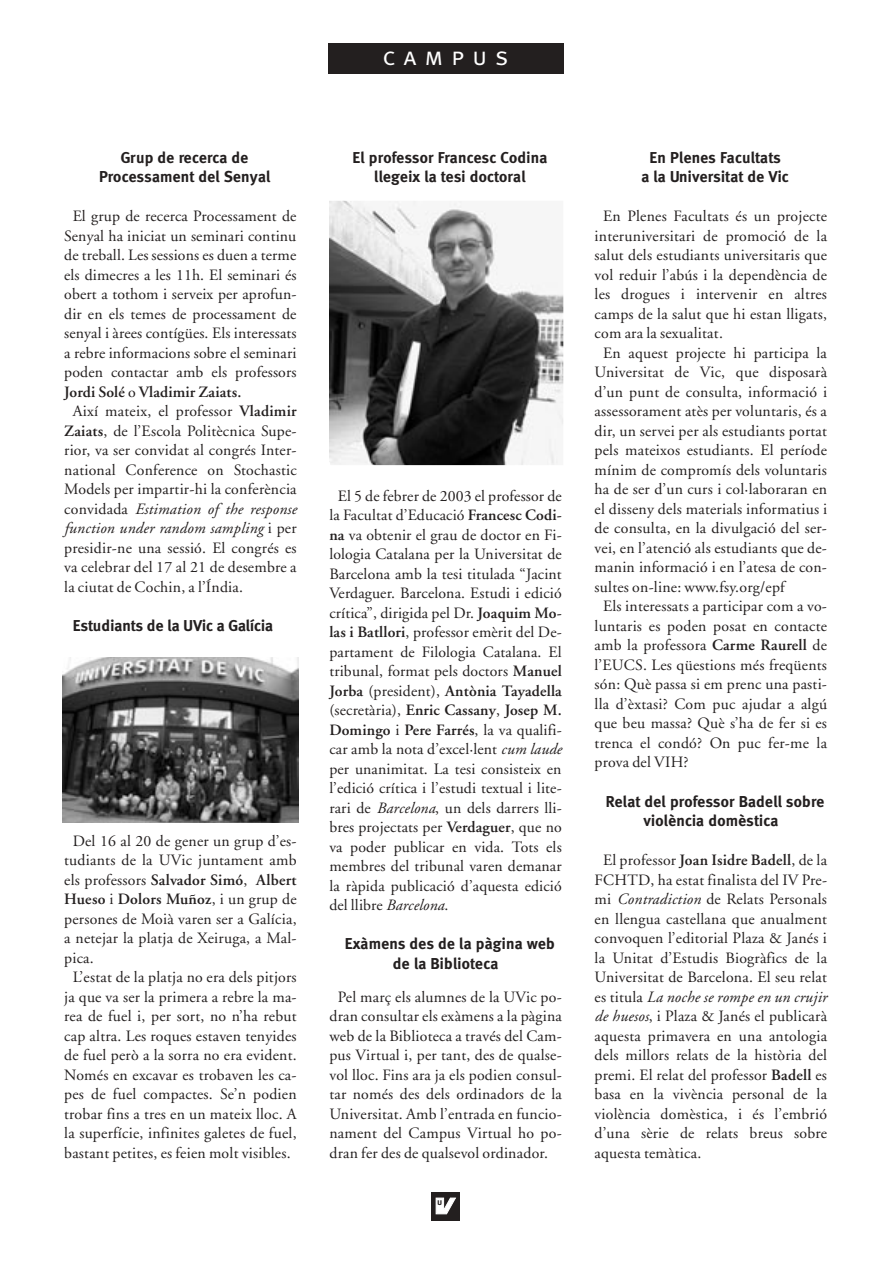
<style>
.page{position:relative;width:893px;height:1262px;background:#fff}
.page>*{position:absolute;margin:0;border:0;box-sizing:border-box;transform-origin:0 0}
.t1{font:25.5px "Meta Plus Normal Caps";letter-spacing:.32em;color:#fff}
.t2{font:15.75px/19.5px "Adobe Garamond";letter-spacing:.015em;color:#231f1f;text-align:justify}
.t3{font:700 15.75px/19.5px "Meta";letter-spacing:.015em;color:#231f1f;text-align:center}
.t4{font:600 15.75px "Adobe Garamond";letter-spacing:.01em;color:#231f1f}
.t5{font:italic 15.75px "Adobe Garamond";letter-spacing:.015em;color:#231f1f}
.t6{font:8.7px "Meta Plus Bold Caps";color:#231f1f}
.s1{font-weight:400}
.s2{font-weight:600}
.s3{font-style:normal}
.s4{font-style:italic}
</style>
<div class="page">
<div style="left:431px;top:1192px;width:29px;height:28px;background:#231f1f"></div>
<svg style="left:436px;top:1197px;width:20px;height:17px"></svg>
<div style="left:328px;top:43px;width:235px;height:30px;background:#231f1f"></div>
<img style="left:63px;top:657px;width:235px;height:166px">
<img style="left:329px;top:201px;width:234px;height:264px">
<h1 class="t1" style="left:383px;top:42px;width:127px">campus</h1>
<p class="t3" style="left:99px;top:149px;width:173px">Grup de recerca de<br>Processament del Senyal</p>
<p class="t2" style="left:73px;top:208px;width:225px">El grup de recerca Processament de</p>
<p class="t2" style="left:64px;top:227px;width:234px">Senyal ha iniciat un seminari continu</p>
<p class="t2" style="left:64px;top:247px;width:233px">de treball. Les sessions es duen a terme</p>
<p class="t2" style="left:64px;top:266px;width:234px">els dimecres a les 11h. El seminari és</p>
<p class="t2" style="left:64px;top:286px;width:234px">obert a tothom i serveix per aprofun-</p>
<p class="t2" style="left:64px;top:305px;width:234px">dir en els temes de processament de</p>
<p class="t2" style="left:64px;top:325px;width:234px">senyal i àrees contígües. Els interessats</p>
<p class="t2" style="left:64px;top:344px;width:234px">a rebre informacions sobre el seminari</p>
<p class="t2" style="left:64px;top:364px;width:234px">poden contactar amb els professors</p>
<p class="t4" style="left:64px;top:385px;width:179px">Jordi Solé <span class="s1">o</span> Vladimir Zaiats.</p>
<p class="t2" style="left:73px;top:403px;width:225px">Així mateix, el professor <span class="s2">Vladimir</span></p>
<p class="t2" style="left:64px;top:422px;width:234px"><span class="s2">Zaiats</span>, de l’Escola Politècnica Supe-</p>
<p class="t2" style="left:64px;top:442px;width:234px">rior, va ser convidat al congrés Inter-</p>
<p class="t2" style="left:64px;top:461px;width:234px">national Conference on Stochastic</p>
<p class="t2" style="left:64px;top:481px;width:234px">Models per impartir-hi la conferència</p>
<p class="t5" style="left:64px;top:502px;width:234px"><span class="s3">convidada</span> Estimation of the response</p>
<p class="t5" style="left:64px;top:522px;width:234px">function under random sampling <span class="s3">i per</span></p>
<p class="t2" style="left:64px;top:539px;width:234px">presidir-ne una sessió. El congrés es</p>
<p class="t2" style="left:64px;top:559px;width:234px">va celebrar del 17 al 21 de desembre a</p>
<p class="t2" style="left:64px;top:578px;width:180px">la ciutat de Cochin, a l’Índia.</p>
<p class="t3" style="left:73px;top:617px;width:202px">Estudiants de la UVic a Galícia</p>
<p class="t2" style="left:73px;top:832px;width:225px">Del 16 al 20 de gener un grup d’es-</p>
<p class="t2" style="left:64px;top:852px;width:234px">tudiants de la UVic juntament amb</p>
<p class="t4" style="left:64px;top:873px;width:234px"><span class="s1">els professors</span> Salvador Simó<span class="s1">,</span> Albert</p>
<p class="t4" style="left:64px;top:893px;width:234px">Hueso <span class="s1">i</span> Dolors Muñoz<span class="s1">, i un grup de</span></p>
<p class="t2" style="left:64px;top:910px;width:234px">persones de Moià varen ser a Galícia,</p>
<p class="t2" style="left:64px;top:930px;width:234px">a netejar la platja de Xeiruga, a Mal-</p>
<p class="t2" style="left:64px;top:949px;width:31px">pica.</p>
<p class="t2" style="left:73px;top:969px;width:225px">L’estat de la platja no era dels pitjors</p>
<p class="t2" style="left:64px;top:988px;width:234px">ja que va ser la primera a rebre la ma-</p>
<p class="t2" style="left:64px;top:1008px;width:234px">rea de fuel i, per sort, no n’ha rebut</p>
<p class="t2" style="left:64px;top:1027px;width:234px">cap altra. Les roques estaven tenyides</p>
<p class="t2" style="left:64px;top:1047px;width:234px">de fuel però a la sorra no era evident.</p>
<p class="t2" style="left:64px;top:1066px;width:234px">Només en excavar es trobaven les ca-</p>
<p class="t2" style="left:64px;top:1086px;width:234px">pes de fuel compactes. Se’n podien</p>
<p class="t2" style="left:64px;top:1105px;width:234px">trobar fins a tres en un mateix lloc. A</p>
<p class="t2" style="left:64px;top:1125px;width:234px">la superfície, infinites galetes de fuel,</p>
<p class="t2" style="left:64px;top:1144px;width:228px">bastant petites, es feien molt visibles.</p>
<p class="t3" style="left:352px;top:149px;width:196px">El professor Francesc Codina llegeix la tesi doctoral</p>
<p class="t2" style="left:329px;top:487px;width:234px;text-indent:9px">El 5 de febrer de 2003 el professor de la Facultat d’Educació <span class="s2">Francesc Codi&shy;na</span> va obtenir el grau de doctor en Fi&shy;lologia Catalana per la Universitat de Barcelona amb la tesi titulada “Jacint Verdaguer. Barcelona. Estudi i edició crítica”, dirigida pel Dr. <span class="s2">Joaquim Mo&shy;las i Batllori</span>, professor emèrit del De&shy;partament de Filologia Catalana. El tribunal, format pels doctors <span class="s2">Manuel Jorba</span> (president), <span class="s2">Antònia Tayadella </span>(secretària), <span class="s2">Enric Cassany</span>, <span class="s2">Josep M.<br>Domingo</span> i <span class="s2">Pere Farrés</span>, la va qualifi&shy;car amb la nota d’excel·lent <span class="s4">cum laude </span>per unanimitat. La tesi consisteix en l’edició crítica i l’estudi textual i lite&shy;rari de <span class="s4">Barcelona</span>, un dels darrers lli&shy;bres projectats per <span class="s2">Verdaguer</span>, que no va poder publicar en vida. Tots els membres del tribunal varen demanar la ràpida publicació d’aquesta edició del llibre <span class="s4">Barcelona</span>.</p>
<p class="t3" style="left:345px;top:935px;width:212px">Exàmens des de la pàgina web de la Biblioteca</p>
<p class="t2" style="left:329px;top:988px;width:234px;text-indent:9px">Pel març els alumnes de la UVic po&shy;dran consultar els exàmens a la pàgina web de la Biblioteca a través del Cam&shy;pus Virtual i, per tant, des de qualse&shy;vol lloc. Fins ara ja els podien consul&shy;tar només des dels ordinadors de la Universitat. Amb l’entrada en funcio&shy;nament del Campus Virtual ho po&shy;dran fer des de qualsevol ordinador.</p>
<p class="t6" style="left:437px;top:1196px;width:7px">u</p>
<p class="t3" style="left:641px;top:149px;width:149px">En Plenes Facultats<br>a la Universitat de Vic</p>
<p class="t2" style="left:603px;top:208px;width:225px">En Plenes Facultats és un projecte</p>
<p class="t2" style="left:594px;top:227px;width:234px">interuniversitari de promoció de la</p>
<p class="t2" style="left:594px;top:247px;width:234px">salut dels estudiants universitaris que</p>
<p class="t2" style="left:594px;top:266px;width:234px">vol reduir l’abús i la dependència de</p>
<p class="t2" style="left:594px;top:286px;width:234px">les drogues i intervenir en altres</p>
<p class="t2" style="left:594px;top:305px;width:234px">camps de la salut que hi estan lligats,</p>
<p class="t2" style="left:594px;top:325px;width:130px">com ara la sexualitat.</p>
<p class="t2" style="left:603px;top:344px;width:225px">En aquest projecte hi participa la</p>
<p class="t2" style="left:594px;top:364px;width:234px">Universitat de Vic, que disposarà</p>
<p class="t2" style="left:594px;top:383px;width:234px">d’un punt de consulta, informació i</p>
<p class="t2" style="left:594px;top:403px;width:234px">assessorament atès per voluntaris, és a</p>
<p class="t2" style="left:594px;top:422px;width:234px">dir, un servei per als estudiants portat</p>
<p class="t2" style="left:594px;top:442px;width:234px">pels mateixos estudiants. El període</p>
<p class="t2" style="left:594px;top:461px;width:234px">mínim de compromís dels voluntaris</p>
<p class="t2" style="left:594px;top:481px;width:234px">ha de ser d’un curs i col·laboraran en</p>
<p class="t2" style="left:594px;top:500px;width:234px">el disseny dels materials informatius i</p>
<p class="t2" style="left:594px;top:520px;width:234px">de consulta, en la divulgació del ser-</p>
<p class="t2" style="left:594px;top:539px;width:234px">vei, en l’atenció als estudiants que de-</p>
<p class="t2" style="left:594px;top:559px;width:234px">manin informació i en l’atesa de con-</p>
<p class="t2" style="left:594px;top:578px;width:192px">sultes on-line: www.fsy.org/epf</p>
<p class="t2" style="left:603px;top:598px;width:225px">Els interessats a participar com a vo-</p>
<p class="t2" style="left:594px;top:617px;width:234px">luntaris es poden posat en contacte</p>
<p class="t2" style="left:594px;top:637px;width:234px">amb la professora <span class="s2">Carme Raurell</span> de</p>
<p class="t2" style="left:594px;top:656px;width:234px">l’EUCS. Les qüestions més freqüents</p>
<p class="t2" style="left:594px;top:676px;width:234px">són: Què passa si em prenc una pasti-</p>
<p class="t2" style="left:594px;top:695px;width:234px">lla d’èxtasi? Com puc ajudar a algú</p>
<p class="t2" style="left:594px;top:715px;width:234px">que beu massa? Què s’ha de fer si es</p>
<p class="t2" style="left:594px;top:734px;width:234px">trenca el condó? On puc fer-me la</p>
<p class="t2" style="left:594px;top:754px;width:96px">prova del VIH?</p>
<p class="t3" style="left:605px;top:793px;width:220px">Relat del professor Badell sobre violència domèstica</p>
<p class="t2" style="left:594px;top:851px;width:234px;text-indent:9px">El professor <span class="s2">Joan Isidre Badell</span>, de la FCHTD, ha estat finalista del IV Pre&shy;mi <span class="s4">Contradiction</span> de Relats Personals en llengua castellana que anualment convoquen l’editorial Plaza &amp; Janés i la Unitat d’Estudis Biogràfics de la Universitat de Barcelona. El seu relat es titula <span class="s4">La noche se rompe en un crujir de huesos</span>, i Plaza &amp; Janés el publicarà aquesta primavera en una antologia dels millors relats de la història del premi. El relat del professor <span class="s2">Badell</span> es basa en la vivència personal de la violència domèstica, i és l’embrió d’una sèrie de relats breus sobre aquesta temàtica.</p>
</div>
